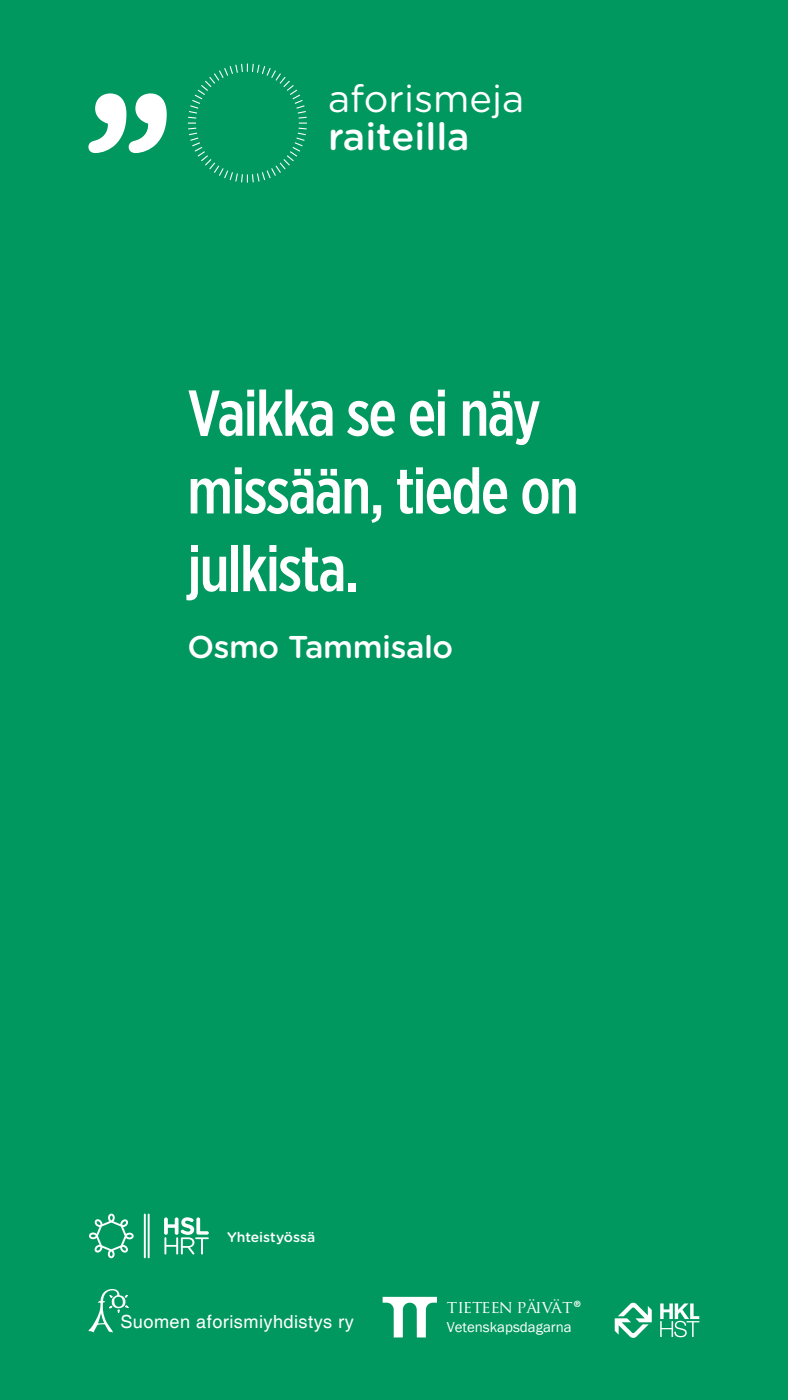
<style>
.page{position:relative;width:788px;height:1400px;background:#00985f}
.page>*{position:absolute;margin:0;border:0;box-sizing:border-box;transform-origin:0 0}
.t1{font:500 64.75px/77.7px "Gotham X Narrow";letter-spacing:-.025em;color:#fff}
.t2{font:38.24px "Gotham Rounded";color:#fff}
.t3{font:500 38.24px "Gotham Rounded";color:#fff}
.t4{font:500 31.5px "Gotham Rounded";letter-spacing:-.015em;color:#fff}
.t5{font:18.2px "Helvetica";letter-spacing:.025em;color:#fff}
.t6{font:17.24px "Trajan Pro";color:#fff}
.t7{font:14.88px "Franklin Gothic";color:#fff}
.t8{font:500 14px "Gotham Rounded";color:#fff}
.t9{font:700 8.92px "Frutiger LT Std";color:#fff}
</style>
<div class="page">
<svg style="left:382px;top:1297px;width:55px;height:41px"></svg>
<svg style="left:164px;top:1217px;width:45px;height:38px"></svg>
<svg style="left:89px;top:1214px;width:45px;height:44px"></svg>
<hr style="left:144px;top:1214px;width:2px;height:44px;background:#fff">
<hr style="left:148px;top:1214px;width:2px;height:44px;background:#fff">
<svg style="left:188px;top:64px;width:119px;height:119px"></svg>
<svg style="left:88px;top:93px;width:79px;height:60px"></svg>
<svg style="left:88px;top:1289px;width:40px;height:44px"></svg>
<svg style="left:614px;top:1302px;width:37px;height:36px"></svg>
<svg style="left:660px;top:1303px;width:39px;height:34px"></svg>
<p class="t2" style="left:328px;top:72px;width:198px">aforismeja</p>
<p class="t3" style="left:328px;top:110px;width:143px">raiteilla</p>
<p class="t1" style="left:187px;top:373px;width:393px">Vaikka se ei näy missään, tiede on julkista.</p>
<p class="t4" style="left:187px;top:624px;width:267px">Osmo Tammisalo</p>
<p class="t8" style="left:227px;top:1227px;width:90px">Yhteistyössä</p>
<p class="t5" style="left:120px;top:1311px;width:235px">Suomen aforismiyhdistys ry</p>
<p class="t6" style="left:447px;top:1296px;width:127px">TIETEEN PÄIVÄT</p>
<p class="t7" style="left:447px;top:1317px;width:126px">Vetenskapsdagarna</p>
<p class="t9" style="left:573px;top:1298px;width:9px">®</p>
</div>
